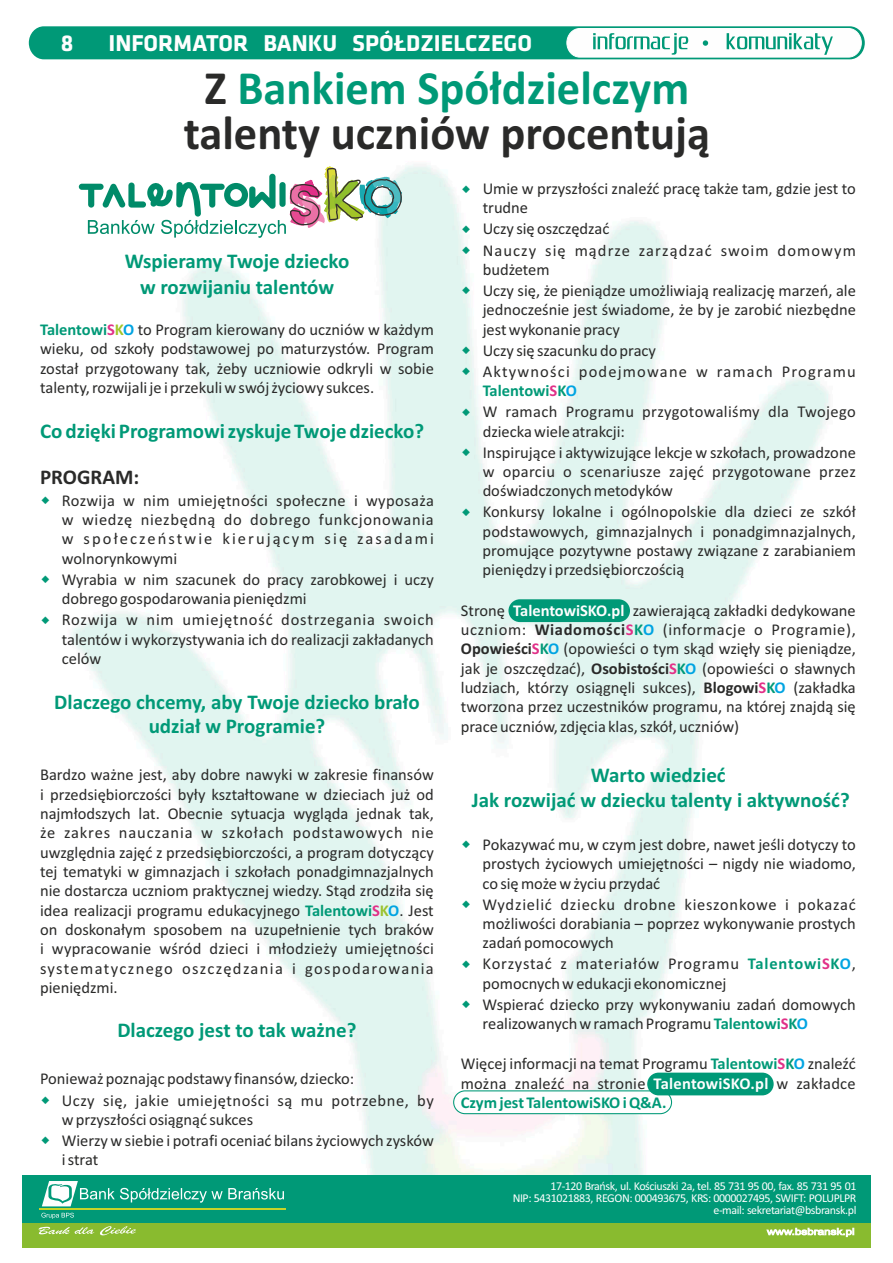
<style>
.page{position:relative;width:893px;height:1263px;background:#fff}
.page>*{position:absolute;margin:0;border:0;box-sizing:border-box;transform-origin:0 0}
.t1{font:700 48px/44.5px "Calibri";color:#2a2a29;text-align:center}
.t2{font:700 23.7px "Klavika";color:#fefefe}
.t3{font:700 21px/25.7px "Calibri";color:#097;text-align:center}
.t4{font:700 21px "Calibri";color:#2a2a29}
.t5{font:16.5px/19.4px "Calibri";color:#2a2a29}
.t6{font:16.5px/21.1px "Calibri";letter-spacing:.07em;color:#2a2a29}
.t7{font:16.5px/21.1px "Calibri";letter-spacing:.065em;color:#2a2a29}
.t8{font:16.5px/21.1px "Calibri";letter-spacing:.025em;color:#2a2a29}
.t9{font:12px/12.1px "Calibri";letter-spacing:-.035em;color:#fefefe;text-align:right}
.s1{color:#097}
.s2{font-weight:700;color:#097}
.s3{font-weight:700;color:#e13188}
.s4{font-weight:700;color:#a2c428}
.s5{font-weight:700;color:#00a4e2}
.s6{font-weight:700;color:#9bc22d}
.s7{font-weight:700;color:#fefefe}
.s8{font-weight:700}
</style>
<div class="page">
<div style="left:453px;top:1090px;width:219px;height:24px;background:#fefefe;border:1px solid #097;border-radius:11px"></div>
<div style="left:647px;top:1072px;width:127px;height:23px;background:#097;border-radius:11px"></div>
<div style="left:508px;top:599px;width:122px;height:23px;background:#097;border-radius:11px"></div>
<div style="left:29px;top:26px;width:836px;height:33px;background:#097;border-radius:16px"></div>
<div style="left:567px;top:28px;width:294px;height:29px;background:#fefefe;border:1px solid #fefefe;border-radius:14px"></div>
<svg style="left:593px;top:33px;width:240px;height:22px"></svg>
<div style="left:79px;top:184px;width:25px;height:6px;background:#008b69;border-radius:3px"></div>
<svg style="left:88px;top:166px;width:317px;height:72px"></svg>
<div style="left:22px;top:1209px;width:849px;height:38px;background:#89bb2f"></div>
<div style="left:22px;top:1175px;width:849px;height:47px;background:#097"></div>
<svg style="left:766px;top:1228px;width:88px;height:9px"></svg>
<svg style="left:41px;top:1213px;width:33px;height:6px"></svg>
<svg style="left:42px;top:1181px;width:242px;height:25px"></svg>
<hr style="left:39px;top:1209px;width:247px;height:1px;background:#c8d428">
<svg style="left:38px;top:1226px;width:98px;height:9px"></svg>
<svg style="left:462px;top:246px;width:7px;height:8px"></svg>
<svg style="left:462px;top:287px;width:8px;height:7px"></svg>
<svg style="left:462px;top:347px;width:8px;height:7px"></svg>
<svg style="left:462px;top:368px;width:8px;height:7px"></svg>
<svg style="left:462px;top:408px;width:8px;height:8px"></svg>
<svg style="left:462px;top:448px;width:8px;height:8px"></svg>
<svg style="left:462px;top:508px;width:8px;height:8px"></svg>
<h2 class="t2" style="left:61px;top:33px;width:14px">8</h2>
<h2 class="t2" style="left:108px;top:33px;width:425px">INFORMATOR BANKU SPÓŁDZIELCZEGO</h2>
<h1 class="t1" style="left:184px;top:70px;width:528px">Z <span class="s1">Bankiem Spółdzielczym </span>talenty uczniów procentują</h1>
<p class="t3" style="left:125px;top:250px;width:226px">Wspieramy Twoje dziecko w rozwijaniu talentów</p>
<p class="t5" style="left:40px;top:321px;width:395px;text-align:justify"><span class="s2">Talentowi</span><span class="s3">S</span><span class="s4">K</span><span class="s5">O</span> to Program kierowany do uczniów w każdym wieku, od szkoły podstawowej po maturzystów. Program został przygotowany tak, żeby uczniowie odkryli w sobie talenty, rozwijali je i przekuli w swój życiowy sukces.</p>
<p class="t3" style="left:40px;top:420px;width:385px">Co dzięki Programowi zyskuje Twoje dziecko?</p>
<p class="t4" style="left:40px;top:468px;width:101px">PROGRAM:</p>
<p class="t5" style="left:62px;top:492px;width:373px;text-align:justify">Rozwija w nim umiejętności społeczne i wyposaża w wiedzę niezbędną do dobrego funkcjonowania w społeczeństwie kierującym się zasadami wolnorynkowymi</p>
<p class="t5" style="left:62px;top:571px;width:373px">Wyrabia w nim szacunek do pracy zarobkowej i uczy dobrego gospodarowania pieniędzmi</p>
<p class="t5" style="left:62px;top:611px;width:373px;text-align:justify">Rozwija w nim umiejętność dostrzegania swoich talentów i wykorzystywania ich do realizacji zakładanych celów</p>
<p class="t3" style="left:54px;top:691px;width:367px;line-height:24.6px">Dlaczego chcemy, aby Twoje dziecko brało udział w Programie?</p>
<p class="t5" style="left:40px;top:766px;width:395px;text-align:justify">Bardzo ważne jest, aby dobre nawyki w zakresie finansów i przedsiębiorczości były kształtowane w dzieciach już od najmłodszych lat. Obecnie sytuacja wygląda jednak tak, że zakres nauczania w szkołach podstawowych nie uwzględnia zajęć z przedsiębiorczości, a program dotyczący tej tematyki w gimnazjach i szkołach ponadgimnazjalnych nie dostarcza uczniom praktycznej wiedzy. Stąd zrodziła się idea realizacji programu edukacyjnego <span class="s2">Talentowi</span><span class="s3">S</span><span class="s6">K</span><span class="s5">O</span>. Jest on doskonałym sposobem na uzupełnienie tych braków i wypracowanie wśród dzieci i młodzieży umiejętności systematycznego oszczędzania i gospodarowania pieniędzmi.</p>
<p class="t3" style="left:117px;top:1019px;width:241px">Dlaczego jest to tak ważne?</p>
<p class="t5" style="left:62px;top:1070px;width:373px;line-height:21.1px;text-indent:-22px">Ponieważ poznając podstawy finansów, dziecko:<br>Uczy się, jakie umiejętności są mu potrzebne, by</p>
<p class="t5" style="left:62px;top:1110px;width:374px;line-height:21.1px">w przyszłości osiągnąć sukces<br>Wierzy w siebie i potrafi oceniać bilans życiowych zysków</p>
<p class="t5" style="left:62px;top:1151px;width:38px">i strat</p>
<p class="t5" style="left:483px;top:180px;width:375px">Umie w przyszłości znaleźć pracę także tam, gdzie jest to trudne</p>
<p class="t7" style="left:483px;top:220px;width:375px">Uczy się oszczędzać<br>Nauczy się mądrze zarządzać swoim domowym</p>
<p class="t5" style="left:483px;top:260px;width:375px;line-height:21.1px">budżetem<br>Uczy się, że pieniądze umożliwiają realizację marzeń, ale</p>
<p class="t5" style="left:483px;top:301px;width:375px">jednocześnie jest świadome, że by je zarobić niezbędne jest wykonanie pracy</p>
<p class="t6" style="left:483px;top:341px;width:375px">Uczy się szacunku do pracy<br>Aktywności podejmowane w ramach Programu</p>
<p class="t8" style="left:483px;top:381px;width:375px"><span class="s2">Talentowi</span><span class="s3">S</span><span class="s2">K</span><span class="s5">O<br></span>W ramach Programu przygotowaliśmy dla Twojego</p>
<p class="t5" style="left:483px;top:422px;width:375px;line-height:21.1px">dziecka wiele atrakcji:<br>Inspirujące i aktywizujące lekcje w szkołach, prowadzone</p>
<p class="t5" style="left:483px;top:463px;width:375px">w oparciu o scenariusze zajęć przygotowane przez doświadczonych metodyków</p>
<p class="t5" style="left:483px;top:504px;width:375px;text-align:justify">Konkursy lokalne i ogólnopolskie dla dzieci ze szkół podstawowych, gimnazjalnych i ponadgimnazjalnych, promujące pozytywne postawy związane z zarabianiem pieniędzy i przedsiębiorczością</p>
<p class="t5" style="left:461px;top:602px;width:396px;text-align:justify">Stronę <span class="s7">TalentowiSKO.pl</span> zawierającą zakładki dedykowane uczniom: <span class="s8">Wiadomości</span><span class="s3">S</span><span class="s2">K</span><span class="s5">O</span> (informacje o Programie), <span class="s8">Opowieści</span><span class="s3">S</span><span class="s2">K</span><span class="s5">O</span> (opowieści o tym skąd wzięły się pieniądze, jak je oszczędzać), <span class="s8">Osobistości</span><span class="s3">S</span><span class="s2">K</span><span class="s5">O</span> (opowieści o sławnych ludziach, którzy osiągnęli sukces), <span class="s8">Blogowi</span><span class="s3">S</span><span class="s2">K</span><span class="s5">O</span> (zakładka tworzona przez uczestników programu, na której znajdą się prace uczniów, zdjęcia klas, szkół, uczniów)</p>
<p class="t3" style="left:472px;top:764px;width:379px">Warto wiedzieć<br>Jak rozwijać w dziecku talenty i aktywność?</p>
<p class="t5" style="left:483px;top:836px;width:375px;text-align:justify">Pokazywać mu, w czym jest dobre, nawet jeśli dotyczy to prostych życiowych umiejętności – nigdy nie wiadomo, co się może w życiu przydać</p>
<p class="t5" style="left:483px;top:896px;width:375px;text-align:justify">Wydzielić dziecku drobne kieszonkowe i pokazać możliwości dorabiania – poprzez wykonywanie prostych zadań pomocowych</p>
<p class="t5" style="left:483px;top:955px;width:375px">Korzystać z materiałów Programu <span class="s2">Talentowi</span><span class="s3">S</span><span class="s2">K</span><span class="s5">O</span>, pomocnych w edukacji ekonomicznej</p>
<p class="t5" style="left:483px;top:996px;width:375px">Wspierać dziecko przy wykonywaniu zadań domowych realizowanych w ramach Programu <span class="s2">Talentowi</span><span class="s3">S</span><span class="s2">K</span><span class="s5">O</span></p>
<p class="t5" style="left:461px;top:1056px;width:396px;text-align:justify">Więcej informacji na temat Programu <span class="s2">Talentowi</span><span class="s3">S</span><span class="s2">K</span><span class="s5">O</span> znaleźć można znaleźć na stronie <span class="s7">TalentowiSKO.pl</span> w zakładce <span class="s2">Czym jest TalentowiSKO i Q&amp;A.</span></p>
<p class="t9" style="left:513px;top:1181px;width:345px">17-120 Brańsk, ul. Kościuszki 2a, tel. 85 731 95 00, fax. 85 731 95 01<br>NIP: 5431021883, REGON: 000493675, KRS: 0000027495, SWIFT: POLUPLPR e-mail: sekretariat@bsbransk.pl</p>
</div>
